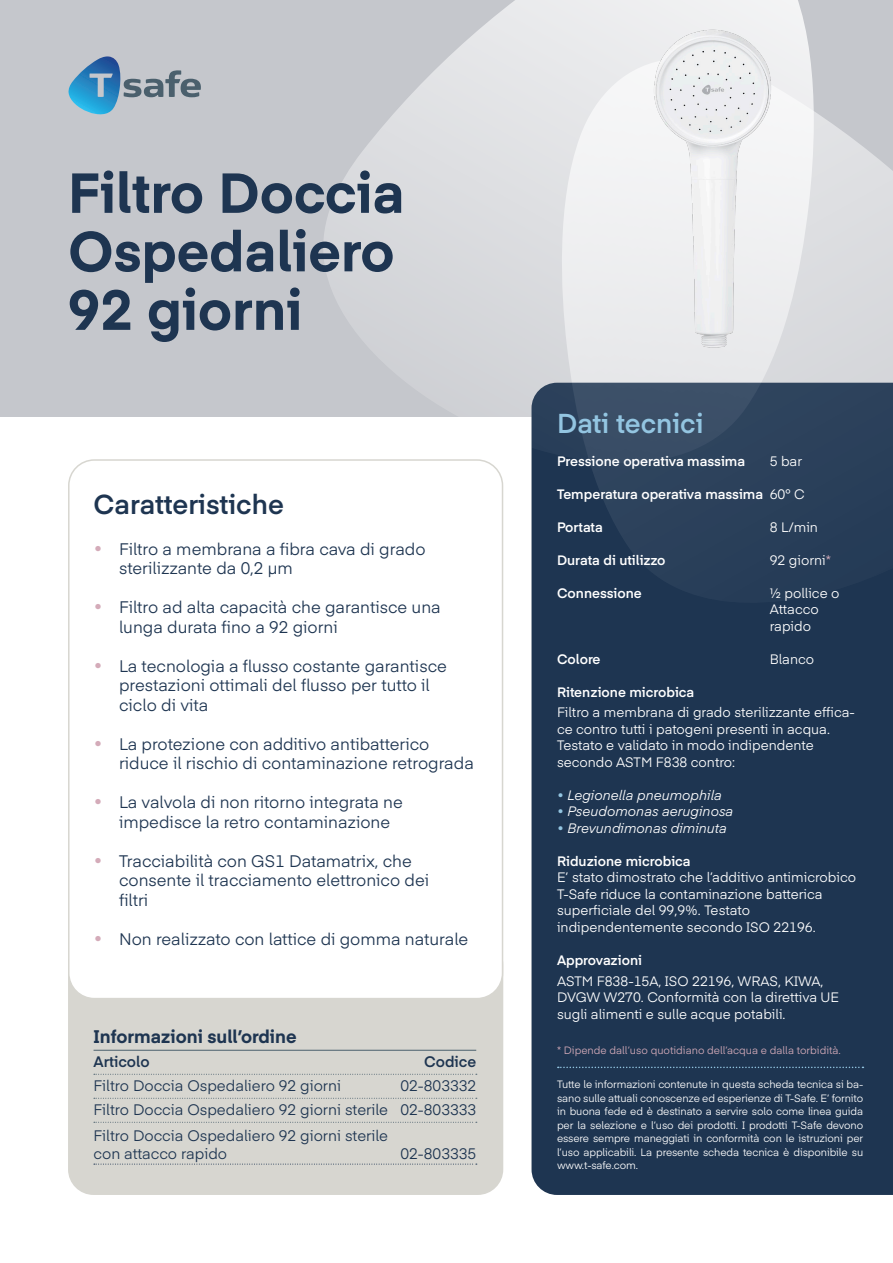
<style>
.page{position:relative;width:893px;height:1263px;background:#fff}
.page>*{position:absolute;margin:0;border:0;box-sizing:border-box;transform-origin:0 0}
.Produkt_ovr{font:700 55.5px/58.5px "Eina 04";color:#1e3551}
.Features{font:600 27px "Eina 04";color:#1e3551}
.Technical_data_Ovr{font:600 27px "Eina 04";color:#93c5e1}
.Order_Information{font:700 18px "Eina 04";color:#1e3551}
.Features_brød{font:16.5px/19.5px "Eina 04";color:#1e3551}
.Item_text{font:15px "Eina 04";color:#1e3551}
.Item_text_copy{font:15px/18px "Eina 04";color:#1e3551}
.Item_text-2{font:600 15px "Eina 04";color:#1e3551}
.Tech_Data_brød{font:13.5px/16.5px "Eina 04";color:#fff}
.Tech_Data_brød-2{font:600 13.5px "Eina 04";color:#fff}
.Tech_Data_brød-3{font:italic 13.5px "Eina 04";color:#fff}
.Tech_Data_mellemrubrik{font:600 13.5px "Eina 04";color:#fff}
.Disclaimer{font:10.5px/13.5px "Eina 04";letter-spacing:-.01em;color:#fff;text-align:justify}
.Stjernetekst{font:10.5px "Eina 04";color:#d4abb9}
.s1{font-weight:700;font-size:18px;color:#d4abb9}
.s2{font-weight:400}
.s3{color:#d4abb9}
.s4{font-style:normal;color:#93c5e1}
</style>
<div class="page">
<div style="left:0;top:0;width:893px;height:417px;background:#c5c7cc"></div>
<svg style="left:323px;top:0;width:208px;height:417px"></svg>
<div style="left:531px;top:463px;width:362px;height:732px;background:#1e3551"></div>
<svg style="left:562px;top:387px;width:331px;height:216px;background:#273d57"></svg>
<svg style="left:531px;top:387px;width:283px;height:76px;background:#344861"></svg>
<div style="left:68px;top:939px;width:435px;height:256px;background:#d7d6d0;border-radius:26px"></div>
<svg style="left:68px;top:56px;width:133px;height:59px"></svg>
<div style="left:69px;top:460px;width:433px;height:538px;background:#fff;border-radius:26px"></div>
<div style="left:68px;top:459px;width:435px;height:540px;border:2px solid #d7d6d0;border-radius:26px"></div>
<img style="left:531px;top:0;width:362px;height:387px">
<svg style="left:558px;top:1066px;width:305px;height:2px"></svg>
<hr style="left:94px;top:1050px;width:382px;height:1px;background:#4b606d">
<svg style="left:94px;top:1074px;width:383px;height:1px"></svg>
<svg style="left:94px;top:1098px;width:383px;height:1px"></svg>
<svg style="left:94px;top:1122px;width:383px;height:1px"></svg>
<svg style="left:94px;top:1164px;width:383px;height:1px"></svg>
<p class="Produkt_ovr" style="left:68px;top:161px;width:338px">Filtro Doccia<br>Ospedaliero<br>92 giorni</p>
<p class="Features" style="left:94px;top:484px;width:192px">Caratteristiche</p>
<p class="Features_brød" style="left:119px;top:538px;width:308px;text-indent:-26px"><span class="s1">•</span> Filtro a membrana a fibra cava di grado sterilizzante da 0,2 μm</p>
<p class="Features_brød" style="left:119px;top:596px;width:323px;text-indent:-26px"><span class="s1">•</span> Filtro ad alta capacità che garantisce una lunga durata fino a 92 giorni</p>
<p class="Features_brød" style="left:119px;top:655px;width:329px;text-indent:-26px"><span class="s1">•</span> La tecnologia a flusso costante garantisce prestazioni ottimali del flusso per tutto il ciclo di vita</p>
<p class="Features_brød" style="left:119px;top:733px;width:356px;text-indent:-26px"><span class="s1">•</span> La protezione con additivo antibatterico riduce il rischio di contaminazione retrograda</p>
<p class="Features_brød" style="left:119px;top:791px;width:285px;text-indent:-26px"><span class="s1">•</span> La valvola di non ritorno integrata ne impedisce la retro contaminazione</p>
<p class="Features_brød" style="left:119px;top:850px;width:312px;text-indent:-26px"><span class="s1">•</span> Tracciabilità con GS1 Datamatrix, che consente il tracciamento elettronico dei filtri</p>
<p class="Features_brød" style="left:94px;top:928px;width:376px"><span class="s1">•</span> Non realizzato con lattice di gomma naturale</p>
<p class="Order_Information" style="left:94px;top:1023px;width:205px">Informazioni sull’ordine</p>
<p class="Item_text-2" style="left:94px;top:1050px;width:58px">Articolo</p>
<p class="Item_text-2" style="left:424px;top:1050px;width:54px">Codice</p>
<p class="Item_text" style="left:94px;top:1074px;width:249px">Filtro Doccia Ospedaliero 92 giorni</p>
<p class="Item_text" style="left:400px;top:1074px;width:77px">02-803332</p>
<p class="Item_text" style="left:94px;top:1098px;width:384px">Filtro Doccia Ospedaliero 92 giorni sterile 02-803333</p>
<p class="Item_text_copy" style="left:94px;top:1126px;width:296px">Filtro Doccia Ospedaliero 92 giorni sterile con attacco rapido</p>
<p class="Item_text_copy" style="left:400px;top:1144px;width:77px">02-803335</p>
<p class="Technical_data_Ovr" style="left:557px;top:404px;width:148px">Dati tecnici</p>
<p class="Tech_Data_brød-2" style="left:557px;top:451px;width:190px">Pressione operativa massima</p>
<p class="Tech_Data_brød" style="left:770px;top:451px;width:34px">5 bar</p>
<p class="Tech_Data_brød-2" style="left:557px;top:484px;width:249px">Temperatura operativa massima <span class="s2">60° C</span></p>
<p class="Tech_Data_brød-2" style="left:557px;top:517px;width:47px">Portata</p>
<p class="Tech_Data_brød" style="left:770px;top:517px;width:50px">8 L/min</p>
<p class="Tech_Data_brød-2" style="left:557px;top:550px;width:110px">Durata di utilizzo</p>
<p class="Tech_Data_brød" style="left:770px;top:550px;width:63px">92 giorni<span class="s3">*</span></p>
<p class="Tech_Data_brød-2" style="left:557px;top:583px;width:86px">Connessione</p>
<p class="Tech_Data_brød" style="left:770px;top:583px;width:71px">½ pollice o<br>Attacco rapido</p>
<p class="Tech_Data_brød-2" style="left:557px;top:649px;width:45px">Colore</p>
<p class="Tech_Data_brød" style="left:770px;top:649px;width:46px">Blanco</p>
<p class="Tech_Data_mellemrubrik" style="left:557px;top:682px;width:139px">Ritenzione microbica</p>
<p class="Tech_Data_brød" style="left:557px;top:703px;width:299px">Filtro a membrana di grado sterilizzante effica&shy;ce contro tutti i patogeni presenti in acqua.<br>Testato e validato in modo indipendente secondo ASTM F838 contro:</p>
<p class="Tech_Data_brød-3" style="left:557px;top:785px;width:166px"><span class="s4">•</span> Legionella pneumophila</p>
<p class="Tech_Data_brød-3" style="left:557px;top:801px;width:178px"><span class="s4">•</span> Pseudomonas aeruginosa</p>
<p class="Tech_Data_brød-3" style="left:557px;top:818px;width:171px"><span class="s4">•</span> Brevundimonas diminuta</p>
<p class="Tech_Data_brød-2" style="left:557px;top:851px;width:135px">Riduzione microbica</p>
<p class="Tech_Data_brød" style="left:557px;top:868px;width:301px">E’ stato dimostrato che l’additivo antimicrobico T-Safe riduce la contaminazione batterica superficiale del 99,9%. Testato indipendentemente secondo ISO 22196.</p>
<p class="Tech_Data_mellemrubrik" style="left:557px;top:950px;width:86px">Approvazioni</p>
<p class="Tech_Data_brød" style="left:557px;top:971px;width:284px">ASTM F838-15A, ISO 22196, WRAS, KIWA,<br>DVGW W270. Conformità con la direttiva UE sugli alimenti e sulle acque potabili.</p>
<p class="Stjernetekst" style="left:557px;top:1042px;width:285px">* Dipende dall’uso quotidiano dell’acqua e dalla torbidità.</p>
<p class="Disclaimer" style="left:557px;top:1077px;width:308px">Tutte le informazioni contenute in questa scheda tecnica si ba&shy;sano sulle attuali conoscenze ed esperienze di T-Safe. E’ fornito in buona fede ed è destinato a servire solo come linea guida per la selezione e l’uso dei prodotti. I prodotti T-Safe devono essere sempre maneggiati in conformità con le istruzioni per l’uso applicabili. La presente scheda tecnica è disponibile su www.t-safe.com.</p>
</div>
